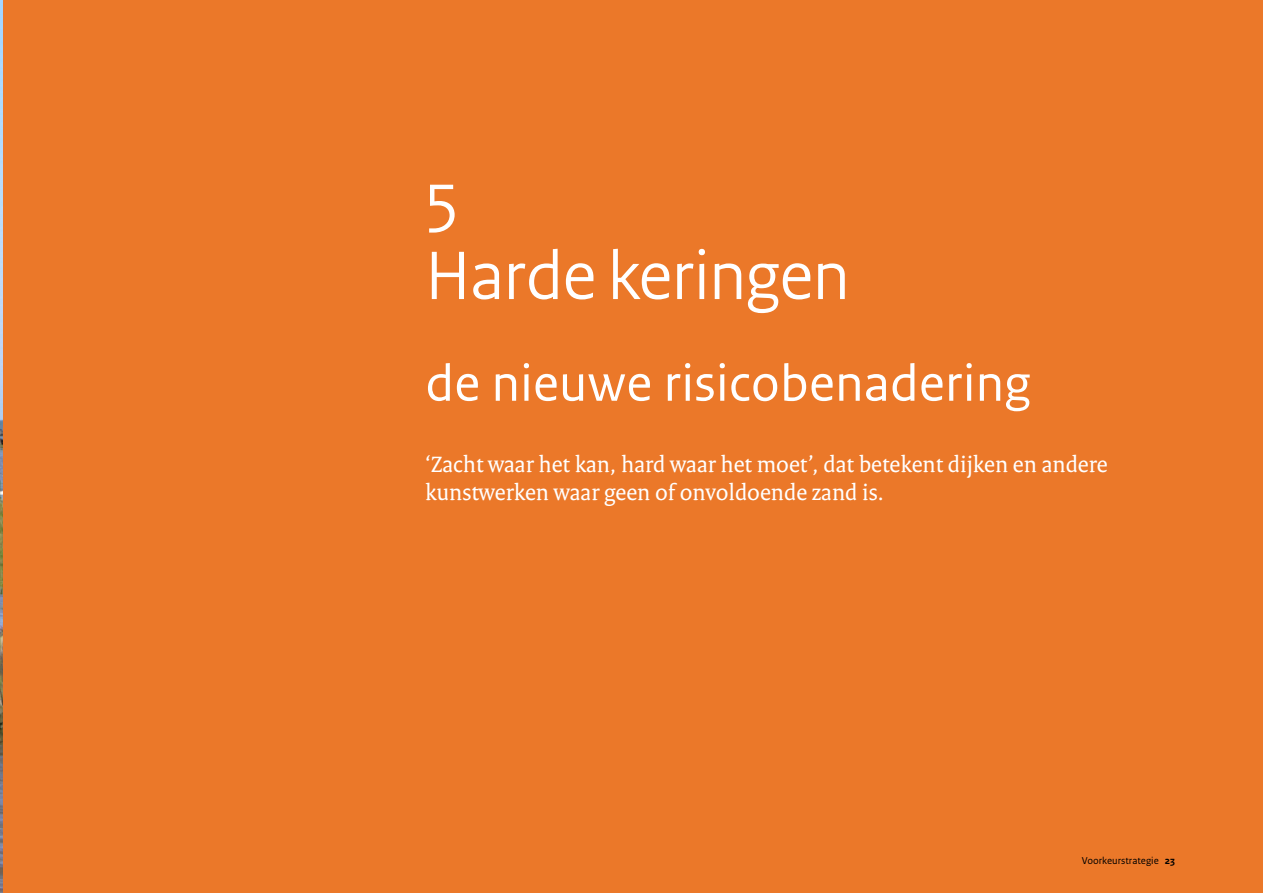
<style>
.page{position:relative;width:1263px;height:893px;background:#fff}
.page>*{position:absolute;margin:0;border:0;box-sizing:border-box;transform-origin:0 0}
.t1{font:72px/79.2px "Rijksoverheid Sans Heading";color:#fff}
.t2{font:54px "Rijksoverheid Sans Text";color:#fff}
.t3{font:24px/28.5px "Rijksoverheid Serif";color:#fff}
.t4{font:10.5px "Rijksoverheid Sans Text";color:#000}
.s1{font-weight:700}
</style>
<div class="page">
<div style="left:2px;top:0;width:1261px;height:893px;background:#eb7829"></div>
<img style="left:0;top:0;width:2px;height:893px">
<h1 class="t1" style="left:425px;top:158px;width:426px">5<br>Harde keringen</h1>
<h2 class="t2" style="left:425px;top:352px;width:607px">de nieuwe risicobenadering</h2>
<p class="t3" style="left:425px;top:450px;width:684px">‘Zacht waar het kan, hard waar het moet’, dat betekent dijken en andere kunstwerken waar geen of onvoldoende zand is.</p>
<p class="t4" style="left:1082px;top:855px;width:95px">Voorkeurstrategie <span class="s1">23</span></p>
</div>
